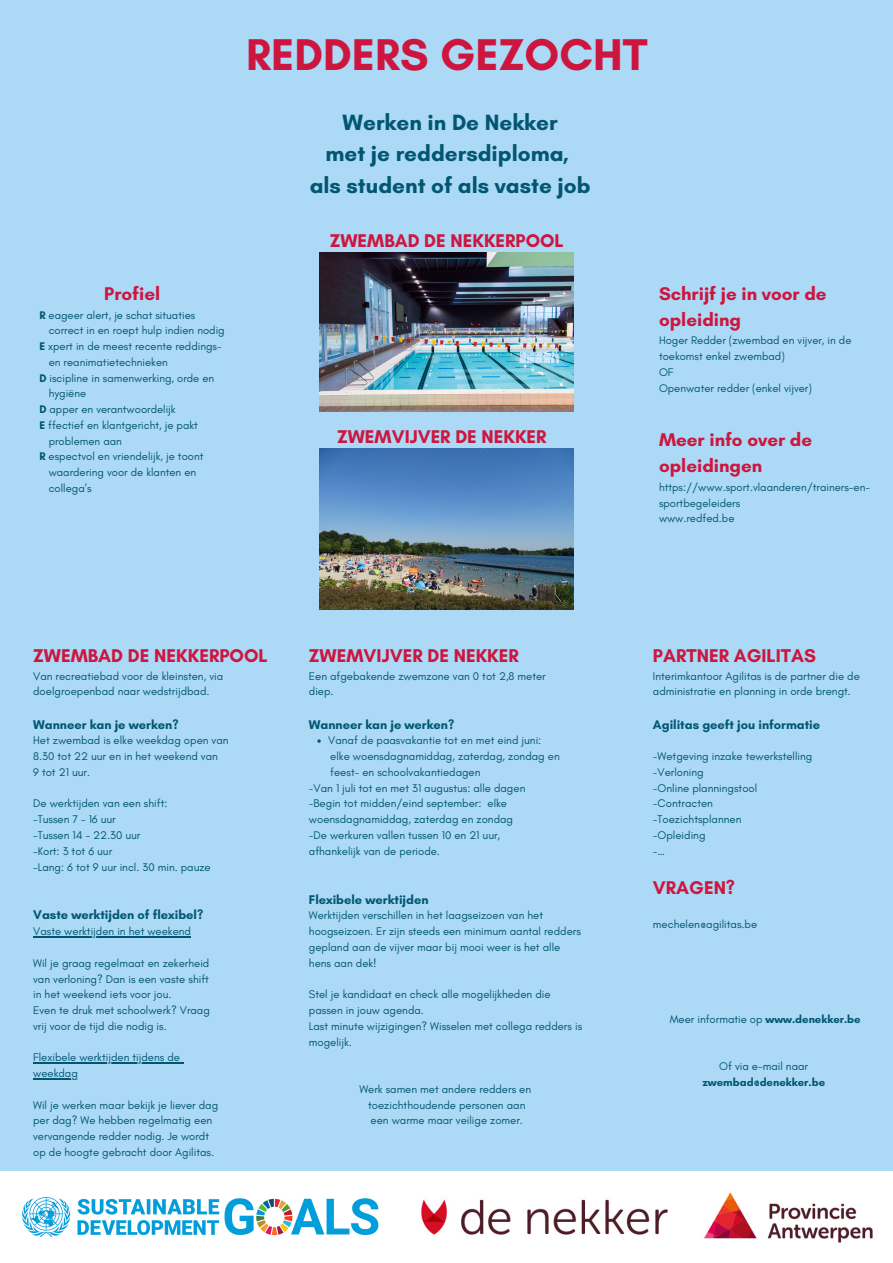
<style>
.page{position:relative;width:893px;height:1263px;background:#acd9f5}
.page>*{position:absolute;margin:0;border:0;box-sizing:border-box;transform-origin:0 0}
.t1{font:700 45.3px "Glacial Indifference";color:#cd163f}
.t2{font:700 22.5px/31.5px "Glacial Indifference";color:#015671;text-align:center}
.t3{font:700 18.83px "Glacial Indifference";color:#cd163f}
.t4{font:700 18.75px/25.9px "Glacial Indifference";color:#cd163f}
.t5{font:700 12.83px "Glacial Indifference";color:#015671}
.t6{font:11.32px/15.8px "Glacial Indifference";color:#015671}
.t7{font:700 11.32px "Glacial Indifference";color:#015671}
.t8{font:11.25px/15.8px "Glacial Indifference";color:#015671}
.s1{font-weight:700}
</style>
<div class="page">
<div style="left:0;top:1171px;width:892px;height:92px;background:#fff"></div>
<img style="left:22px;top:1197px;width:357px;height:41px">
<img style="left:704px;top:1171px;width:189px;height:92px">
<img style="left:421px;top:1199px;width:247px;height:36px">
<img style="left:320px;top:448px;width:253px;height:162px">
<img style="left:320px;top:252px;width:253px;height:159px">
<svg style="left:317px;top:739px;width:4px;height:4px"></svg>
<hr style="left:33px;top:936px;width:158px;height:1px;background:#015671">
<hr style="left:33px;top:1062px;width:147px;height:1px;background:#015671">
<hr style="left:33px;top:1078px;width:45px;height:1px;background:#015671">
<h1 class="t1" style="left:246px;top:27px;width:403px">REDDERS GEZOCHT</h1>
<h2 class="t2" style="left:310px;top:106px;width:282px">Werken in De Nekker<br>met je reddersdiploma,<br>als student of als vaste job</h2>
<h3 class="t4" style="left:104px;top:280px;width:57px">Profiel</h3>
<p class="t8" style="left:40px;top:307px;width:157px"><span class="s1">R</span> eageer alert, je schat situaties</p>
<p class="t8" style="left:49px;top:322px;width:178px">correct in en roept hulp indien nodig</p>
<p class="t8" style="left:40px;top:338px;width:184px"><span class="s1">E</span> xpert in de meest recente reddings-</p>
<p class="t8" style="left:49px;top:354px;width:121px">en reanimatietechnieken</p>
<p class="t8" style="left:40px;top:370px;width:176px"><span class="s1">D</span> iscipline in samenwerking, orde en</p>
<p class="t8" style="left:49px;top:386px;width:39px">hygiëne</p>
<p class="t8" style="left:40px;top:401px;width:138px"><span class="s1">D</span> apper en verantwoordelijk</p>
<p class="t8" style="left:40px;top:417px;width:160px"><span class="s1">E</span> ffectief en klantgericht, je pakt</p>
<p class="t8" style="left:49px;top:433px;width:75px">problemen aan</p>
<p class="t8" style="left:40px;top:449px;width:165px"><span class="s1">R</span> espectvol en vriendelijk, je toont</p>
<p class="t8" style="left:49px;top:464px;width:149px">waardering voor de klanten en</p>
<p class="t8" style="left:49px;top:480px;width:44px">collega’s</p>
<h3 class="t4" style="left:330px;top:228px;width:235px">ZWEMBAD DE NEKKERPOOL</h3>
<h3 class="t4" style="left:337px;top:424px;width:211px">ZWEMVIJVER DE NEKKER</h3>
<h3 class="t3" style="left:33px;top:644px;width:236px">ZWEMBAD DE NEKKERPOOL</h3>
<p class="t6" style="left:33px;top:668px;width:191px">Van recreatiebad voor de kleinsten, via doelgroepenbad naar wedstrijdbad.</p>
<p class="t5" style="left:33px;top:716px;width:147px">Wanneer kan je werken?</p>
<p class="t6" style="left:33px;top:733px;width:197px">Het zwembad is elke weekdag open van<br>8.30 tot 22 uur en in het weekend van<br>9 tot 21 uur.</p>
<p class="t6" style="left:33px;top:796px;width:179px">De werktijden van een shift:<br>-Tussen 7 – 16 uur<br>-Tussen 14 – 22.30 uur<br>-Kort: 3 tot 6 uur<br>-Lang: 6 tot 9 uur incl. 30 min. pauze</p>
<p class="t5" style="left:33px;top:907px;width:172px">Vaste werktijden of flexibel?</p>
<p class="t6" style="left:33px;top:923px;width:159px">Vaste werktijden in het weekend</p>
<p class="t6" style="left:33px;top:955px;width:178px">Wil je graag regelmaat en zekerheid van verloning? Dan is een vaste shift in het weekend iets voor jou.<br>Even te druk met schoolwerk? Vraag vrij voor de tijd die nodig is.</p>
<p class="t6" style="left:33px;top:1049px;width:148px">Flexibele werktijden tijdens de weekdag</p>
<p class="t6" style="left:33px;top:1097px;width:187px">Wil je werken maar bekijk je liever dag per dag? We hebben regelmatig een vervangende redder nodig. Je wordt op de hoogte gebracht door Agilitas.</p>
<h3 class="t3" style="left:309px;top:644px;width:211px">ZWEMVIJVER DE NEKKER</h3>
<p class="t6" style="left:309px;top:668px;width:238px">Een afgebakende zwemzone van 0 tot 2,8 meter diep.</p>
<p class="t5" style="left:309px;top:716px;width:147px">Wanneer kan je werken?</p>
<p class="t6" style="left:330px;top:748px;width:231px">elke woensdagnamiddag, zaterdag, zondag en</p>
<p class="t6" style="left:330px;top:764px;width:152px">feest- en schoolvakantiedagen</p>
<p class="t6" style="left:309px;top:780px;width:218px">-Van 1 juli tot en met 31 augustus: alle dagen</p>
<p class="t6" style="left:309px;top:796px;width:200px">-Begin tot midden/eind september: elke</p>
<p class="t6" style="left:309px;top:811px;width:206px">woensdagnamiddag, zaterdag en zondag</p>
<p class="t6" style="left:309px;top:827px;width:193px">-De werkuren vallen tussen 10 en 21 uur,</p>
<p class="t6" style="left:309px;top:843px;width:133px">afhankelijk van de periode.</p>
<p class="t5" style="left:309px;top:891px;width:121px">Flexibele werktijden</p>
<p class="t6" style="left:309px;top:908px;width:273px">Werktijden verschillen in het laagseizoen van het hoogseizoen. Er zijn steeds een minimum aantal redders gepland aan de vijver maar bij mooi weer is het alle hens aan dek!</p>
<p class="t6" style="left:309px;top:986px;width:275px">Stel je kandidaat en check alle mogelijkheden die passen in jouw agenda.<br>Last minute wijzigingen? Wisselen met collega redders is mogelijk.</p>
<p class="t6" style="left:359px;top:1081px;width:173px;text-align:center">Werk samen met andere redders en toezichthoudende personen aan een warme maar veilige zomer.</p>
<p class="t6" style="left:328px;top:733px;width:215px">Vanaf de paasvakantie tot en met eind juni:</p>
<h3 class="t4" style="left:659px;top:280px;width:169px">Schrijf je in voor de opleiding</h3>
<p class="t8" style="left:659px;top:333px;width:194px">Hoger Redder (zwembad en vijver, in de toekomst enkel zwembad)<br>OF<br>Openwater redder (enkel vijver)</p>
<h3 class="t4" style="left:659px;top:427px;width:155px">Meer info over de opleidingen</h3>
<p class="t8" style="left:659px;top:479px;width:212px">https://www.sport.vlaanderen/trainers-en&shy;sportbegeleiders<br>www.redfed.be</p>
<h3 class="t3" style="left:653px;top:644px;width:164px">PARTNER AGILITAS</h3>
<p class="t6" style="left:653px;top:668px;width:208px">Interimkantoor Agilitas is de partner die de administratie en planning in orde brengt.</p>
<p class="t5" style="left:653px;top:716px;width:169px">Agilitas geeft jou informatie</p>
<p class="t6" style="left:653px;top:748px;width:161px">-Wetgeving inzake tewerkstelling -Verloning<br>-Online planningstool -Contracten<br>-Toezichtsplannen<br>-Opleiding<br>-…</p>
<h3 class="t3" style="left:653px;top:876px;width:84px">VRAGEN?</h3>
<p class="t6" style="left:653px;top:916px;width:106px">mechelen@agilitas.be</p>
<p class="t6" style="left:669px;top:1011px;width:193px">Meer informatie op <span class="s1">www.denekker.be</span></p>
<p class="t6" style="left:719px;top:1058px;width:90px">Of via e-mail naar</p>
<p class="t7" style="left:702px;top:1075px;width:124px">zwembad@denekker.be</p>
</div>
